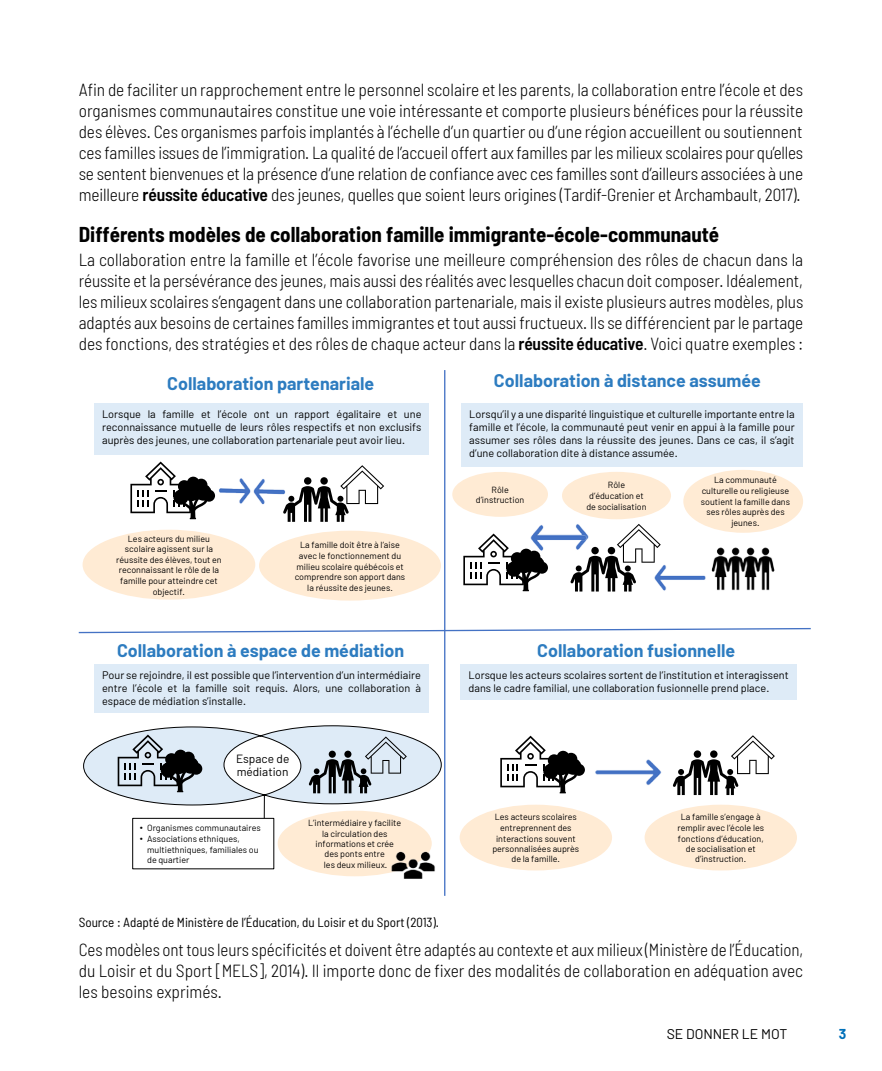
<style>
.page{position:relative;width:882px;height:1071px;background:#fff}
.page>*{position:absolute;margin:0;border:0;box-sizing:border-box;transform-origin:0 0}
.t1{font:700 semi-condensed 21px "Barlow";color:#000}
.t2{font:700 17.85px "Barlow";color:#2d7cc0}
.t3{font:300 semi-condensed 17.5px/21px "Barlow";color:#000;text-align:justify}
.t4{font:14px "Barlow";color:#000}
.t5{font:700 14px "Barlow";color:#0070b9}
.t6{font:semi-condensed 13.12px "Barlow";color:#000}
.t7{font:11.9px/13.8px "Barlow";color:#000}
.t8{font:10.85px/13.1px "Barlow";color:#000;text-align:justify}
.t9{font:8.92px/11px "Barlow";color:#000;text-align:center}
.s1{font-weight:600}
.s2{font-family:"Arial"}
</style>
<div class="page">
<img style="left:531px;top:507px;width:57px;height:33px">
<div style="left:562px;top:472px;width:109px;height:47px;background:#ffebd4;border-radius:50%"></div>
<div style="left:94px;top:403px;width:334px;height:51px;background:#deebf7"></div>
<hr style="left:444px;top:370px;width:1px;height:526px;background:#4472c4">
<svg style="left:79px;top:627px;width:732px;height:7px"></svg>
<div style="left:83px;top:530px;width:172px;height:70px;background:#ffebd4;border-radius:50%"></div>
<svg style="left:130px;top:462px;width:84px;height:57px"></svg>
<div style="left:259px;top:531px;width:182px;height:70px;background:#ffebd4;border-radius:50%"></div>
<svg style="left:290px;top:465px;width:94px;height:57px"></svg>
<svg style="left:570px;top:524px;width:87px;height:68px"></svg>
<div style="left:452px;top:472px;width:96px;height:45px;background:#ffebd4;border-radius:50%"></div>
<svg style="left:463px;top:534px;width:85px;height:57px"></svg>
<img style="left:711px;top:547px;width:64px;height:44px">
<svg style="left:500px;top:736px;width:85px;height:57px"></svg>
<svg style="left:673px;top:735px;width:102px;height:60px"></svg>
<div style="left:460px;top:805px;width:152px;height:65px;background:#ffebd4;border-radius:50%"></div>
<div style="left:645px;top:805px;width:152px;height:65px;background:#ffebd4;border-radius:50%"></div>
<div style="left:683px;top:470px;width:120px;height:63px;background:#ffebd4;border-radius:50%"></div>
<div style="left:278px;top:811px;width:154px;height:65px;background:#ffebd4;border-radius:50%"></div>
<img style="left:595px;top:759px;width:67px;height:27px">
<img style="left:214px;top:454px;width:76px;height:88px">
<div style="left:132px;top:818px;width:142px;height:51px;border:1px solid #000"></div>
<img style="left:390px;top:840px;width:45px;height:39px">
<svg style="left:83px;top:725px;width:359px;height:93px"></svg>
<img style="left:652px;top:541px;width:54px;height:51px">
<div style="left:94px;top:664px;width:334px;height:49px;background:#deebf7"></div>
<div style="left:460px;top:664px;width:337px;height:36px;background:#deebf7"></div>
<div style="left:461px;top:403px;width:342px;height:64px;background:#deebf7"></div>
<p class="t3" style="left:79px;top:79px;width:726px">Afin de faciliter un rapprochement entre le personnel scolaire et les parents, la collaboration entre l’école et des organismes communautaires constitue une voie intéressante et comporte plusieurs bénéfices pour la réussite des élèves. Ces organismes parfois implantés à l’échelle d’un quartier ou d’une région accueillent ou soutiennent ces familles issues de l’immigration. La qualité de l’accueil offert aux familles par les milieux scolaires pour qu’elles se sentent bienvenues et la présence d’une relation de confiance avec ces familles sont d’ailleurs associées à une meilleure <span class="s1">réussite éducative</span> des jeunes, quelles que soient leurs origines (Tardif-Grenier et Archambault, 2017).</p>
<p class="t1" style="left:79px;top:222px;width:642px">Différents modèles de collaboration famille immigrante-école-communauté</p>
<p class="t3" style="left:79px;top:248px;width:726px">La collaboration entre la famille et l’école favorise une meilleure compréhension des rôles de chacun dans la réussite et la persévérance des jeunes, mais aussi des réalités avec lesquelles chacun doit composer. Idéalement, les milieux scolaires s’engagent dans une collaboration partenariale, mais il existe plusieurs autres modèles, plus adaptés aux besoins de certaines familles immigrantes et tout aussi fructueux. Ils se différencient par le partage des fonctions, des stratégies et des rôles de chaque acteur dans la <span class="s1">réussite éducative</span>. Voici quatre exemples :</p>
<p class="t2" style="left:167px;top:373px;width:209px">Collaboration partenariale</p>
<p class="t8" style="left:102px;top:407px;width:321px">Lorsque la famille et l’école ont un rapport égalitaire et une reconnaissance mutuelle de leurs rôles respectifs et non exclusifs auprès des jeunes, une collaboration partenariale peut avoir lieu.</p>
<p class="t9" style="left:116px;top:533px;width:107px;line-height:10.5px">Les acteurs du milieu scolaire agissent sur la réussite des élèves, tout en reconnaissant le rôle de la</p>
<p class="t9" style="left:120px;top:575px;width:99px">famille pour atteindre cet objectif.</p>
<p class="t9" style="left:296px;top:539px;width:109px">La famille doit être à l’aise avec le fonctionnement du milieu scolaire québécois et</p>
<p class="t9" style="left:295px;top:571px;width:112px">comprendre son apport dans la réussite des jeunes.</p>
<p class="t2" style="left:494px;top:370px;width:269px">Collaboration à distance assumée</p>
<p class="t8" style="left:469px;top:407px;width:327px">Lorsqu’il y a une disparité linguistique et culturelle importante entre la famille et l’école, la communauté peut venir en appui à la famille pour assumer ses rôles dans la réussite des jeunes. Dans ce cas, il s’agit d’une collaboration dite à distance assumée.</p>
<p class="t9" style="left:476px;top:484px;width:50px">Rôle d’instruction</p>
<p class="t9" style="left:586px;top:479px;width:62px">Rôle d’éducation et de socialisation</p>
<p class="t9" style="left:701px;top:474px;width:91px">La communauté culturelle ou religieuse soutient la famille dans</p>
<p class="t9" style="left:706px;top:507px;width:80px">ses rôles auprès des jeunes.</p>
<p class="t2" style="left:117px;top:639px;width:289px">Collaboration à espace de médiation</p>
<p class="t2" style="left:537px;top:639px;width:200px">Collaboration fusionnelle</p>
<p class="t8" style="left:102px;top:668px;width:320px">Pour se rejoindre, il est possible que l’intervention d’un intermédiaire entre l’école et la famille soit requis. Alors, une collaboration à espace de médiation s’installe.</p>
<p class="t8" style="left:469px;top:668px;width:322px">Lorsque les acteurs scolaires sortent de l’institution et interagissent dans le cadre familial, une collaboration fusionnelle prend place.</p>
<p class="t7" style="left:236px;top:751px;width:55px">Espace de médiation</p>
<p class="t9" style="left:140px;top:822px;width:122px"><span class="s2">•</span> Organismes communautaires</p>
<p class="t9" style="left:147px;top:833px;width:113px;line-height:10.3px;text-align:left;text-indent:-7px"><span class="s2">•</span> Associations ethniques, multiethniques, familiales ou de quartier</p>
<p class="t9" style="left:308px;top:817px;width:95px">L’intermédiaire y facilite la circulation des informations et crée</p>
<p class="t9" style="left:324px;top:849px;width:65px;text-align:left">des ponts entre les deux milieux.</p>
<p class="t9" style="left:495px;top:811px;width:84px">Les acteurs scolaires entreprennent des interactions souvent</p>
<p class="t9" style="left:492px;top:843px;width:88px">personnalisées auprès de la famille.</p>
<p class="t9" style="left:678px;top:811px;width:88px">La famille s’engage à remplir avec l’école les fonctions d’éducation,</p>
<p class="t9" style="left:686px;top:843px;width:71px">de socialisation et d’instruction.</p>
<p class="t6" style="left:79px;top:914px;width:362px">Source : Adapté de Ministère de l’Éducation, du Loisir et du Sport (2013).</p>
<p class="t3" style="left:79px;top:939px;width:726px">Ces modèles ont tous leurs spécificités et doivent être adaptés au contexte et aux milieux (Ministère de l’Éducation, du Loisir et du Sport [MELS], 2014). Il importe donc de fixer des modalités de collaboration en adéquation avec les besoins exprimés.</p>
<p class="t4" style="left:667px;top:1025px;width:122px">SE DONNER LE MOT</p>
<p class="t5" style="left:839px;top:1025px;width:9px">3</p>
</div>
